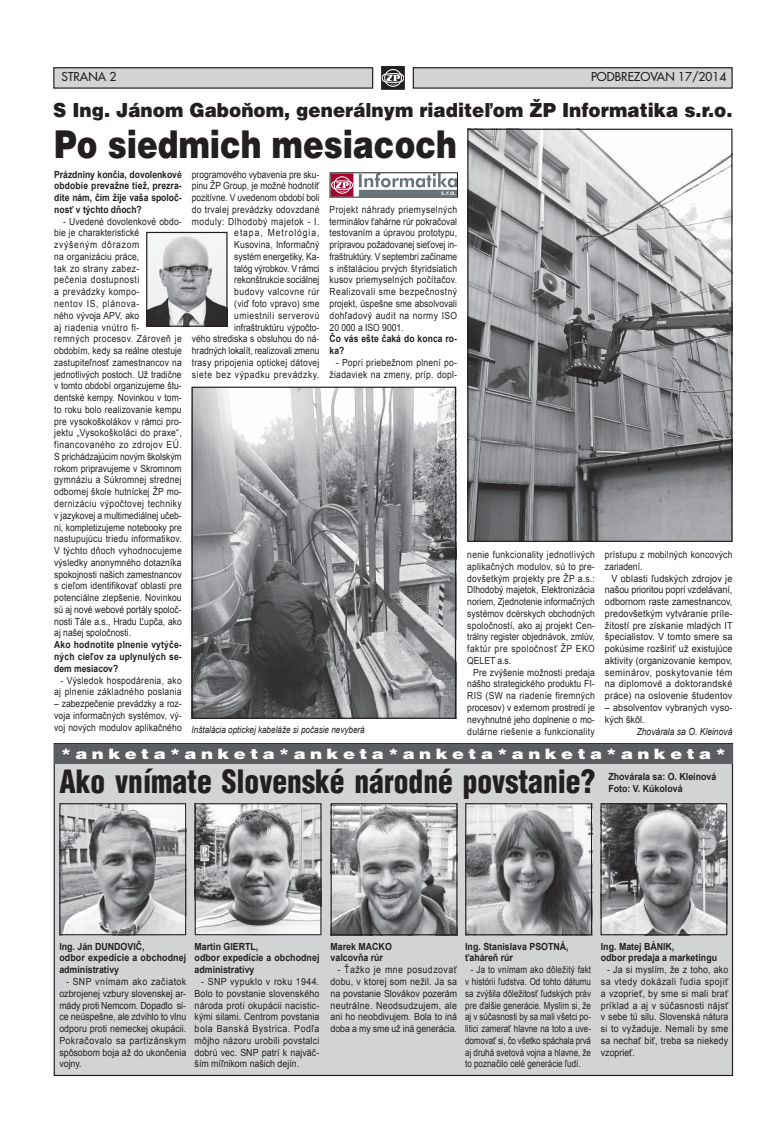
<style>
.page{position:relative;width:780px;height:1134px;background:#fff}
.page>*{position:absolute;margin:0;border:0;box-sizing:border-box;transform-origin:0 0}
.t1{font:900 38.25px "Switzerland";color:#231f20;scale:.81 1}
.t2{font:900 31.38px "Switzerland Cond";color:#231f20;scale:.94 1}
.t3{font:900 19.38px "Switzerland";color:#231f20;scale:.94 1}
.t4{font:900 14.38px "Switzerland";letter-spacing:.25em;color:#fff;scale:1.25 1}
.t5{font:12px "Fujiyama 2";color:#231f20}
.t6{font:9.75px/11.8px "Arial";letter-spacing:.015em;color:#231f20;text-align:justify;scale:.87 1}
.t7{font:9.75px/11.8px "Arial";letter-spacing:.015em;color:#231f20;text-align:justify;scale:.9 1}
.t8{font:9.75px/11.8px "Arial";letter-spacing:.015em;color:#231f20;text-align:justify;scale:.92 1}
.t9{font:9.75px/11.8px "Arial";letter-spacing:.015em;color:#231f20;text-align:justify;scale:.82 1}
.t10{font:700 9.75px/11.8px "Arial";color:#231f20;scale:.9 1}
.t11{font:700 9.75px/11.8px "Arial";color:#231f20;text-align:justify;scale:.87 1}
.t12{font:9.75px/11.8px "Arial";letter-spacing:.04em;color:#231f20;text-align:right;scale:.87 1}
.t13{font:italic 9.75px "Arial";color:#231f20;scale:.87 1}
.t14{font:italic 9.62px "Arial";color:#231f20;scale:.85 1}
</style>
<div class="page">
<div style="left:54px;top:744px;width:678px;height:331px;background:#d1d3d4"></div>
<div style="left:54px;top:68px;width:318px;height:20px;background:#d1d3d4"></div>
<div style="left:53px;top:67px;width:320px;height:22px;border:1px solid #231f20"></div>
<div style="left:413px;top:68px;width:319px;height:20px;background:#d1d3d4"></div>
<div style="left:412px;top:67px;width:320px;height:22px;border:1px solid #231f20"></div>
<svg style="left:381px;top:66px;width:24px;height:24px"></svg>
<div style="left:54px;top:744px;width:678px;height:20px;background:#5c5d60"></div>
<img style="left:61px;top:805px;width:123px;height:128px">
<div style="left:59px;top:803px;width:127px;height:132px;border:1px solid #231f20"></div>
<img style="left:197px;top:805px;width:122px;height:128px">
<div style="left:195px;top:803px;width:126px;height:132px;border:1px solid #231f20"></div>
<img style="left:332px;top:805px;width:123px;height:128px">
<div style="left:330px;top:803px;width:127px;height:132px;border:1px solid #231f20"></div>
<img style="left:467px;top:805px;width:123px;height:128px">
<div style="left:465px;top:803px;width:127px;height:132px;border:1px solid #231f20"></div>
<img style="left:602px;top:805px;width:123px;height:128px">
<div style="left:600px;top:803px;width:127px;height:132px;border:1px solid #231f20"></div>
<img style="left:148px;top:235px;width:77px;height:90px">
<div style="left:146px;top:232px;width:81px;height:95px;border:1px solid #231f20"></div>
<svg style="left:331px;top:174px;width:22px;height:22px"></svg>
<svg style="left:359px;top:174px;width:97px;height:22px"></svg>
<img style="left:469px;top:131px;width:261px;height:409px">
<div style="left:467px;top:129px;width:265px;height:413px;border:1px solid #231f20"></div>
<img style="left:193px;top:389px;width:261px;height:328px">
<div style="left:191px;top:387px;width:265px;height:332px;border:1px solid #231f20"></div>
<p class="t5" style="left:62px;top:70px;width:56px">STRANA 2</p>
<p class="t5" style="left:591px;top:70px;width:137px">PODBREZOVAN 17/2014</p>
<h3 class="t3" style="left:53px;top:101px;width:724px">S Ing. Jánom Gaboňom, generálnym riaditeľom ŽP Informatika s.r.o.</h3>
<h1 class="t1" style="left:54px;top:126px;width:498px">Po siedmich mesiacoch</h1>
<p class="t6" style="left:192px;top:168px;width:148px;text-align:right">programového vybavenia pre sku&shy;pinu ŽP Group, je možné hodnotiť pozitívne. V uvedenom období boli do trvalej prevádzky odovzdané moduly: Dlhodobý majetok - I. etapa, Metrológia,<br>Kusovina, Informačný<br>systém energetiky, Ka-<br>talóg výrobkov. V rámci rekonštrukcie sociálnej<br>budovy valcovne rúr<br>(viď foto vpravo) sme<br>umiestnili serverovú infraštruktúru výpočto-<br>vého strediska s obsluhou do ná&shy;hradných lokalít, realizovali zmenu trasy pripojenia optickej dátovej siete bez výpadku prevádzky.</p>
<p class="t11" style="left:54px;top:168px;width:148px">Prázdniny končia, dovolenkové obdobie prevažne tiež, prezra&shy;díte nám, čím žije vaša spoloč&shy;nosť v týchto dňoch?</p>
<p class="t6" style="left:54px;top:215px;width:148px;text-align:left;text-indent:9px">- Uvedené dovolenkové obdo&shy;bie je charakteristické zvýšeným dôrazom<br>na organizáciu práce,<br>tak zo strany zabez-<br>pečenia dostupnosti<br>a prevádzky kompo-<br>nentov IS, plánova-<br>ného vývoja APV, ako<br>aj riadenia vnútro fi-<br>remných procesov. Zároveň je obdobím, kedy sa reálne otestuje zastupiteľnosť zamestnancov na jednotlivých postoch. Už tradične v tomto období organizujeme štu&shy;dentské kempy. Novinkou v tom&shy;to roku bolo realizovanie kempu pre vysokoškolákov v rámci pro&shy;jektu „Vysokoškoláci do praxe“, financovaného zo zdrojov EÚ.<br>S prichádzajúcim novým školským rokom pripravujeme v Skromnom gymnáziu a Súkromnej strednej odbornej škole hutníckej ŽP mo&shy;dernizáciu výpočtovej techniky v jazykovej a multimediálnej učeb&shy;ni, kompletizujeme notebooky pre nastupujúcu triedu informatikov.<br>V týchto dňoch vyhodnocujeme výsledky anonymného dotazníka spokojnosti našich zamestnancov s cieľom identifikovať oblasti pre potenciálne zlepšenie. Novinkou sú aj nové webové portály spoloč&shy;nosti Tále a.s., Hradu Ľupča, ako aj našej spoločnosti.</p>
<p class="t11" style="left:54px;top:639px;width:148px">Ako hodnotíte plnenie vytýče&shy;ných cieľov za uplynulých se&shy;dem mesiacov?</p>
<p class="t12" style="left:54px;top:674px;width:148px">- Výsledok hospodárenia, ako aj plnenie základného poslania</p>
<p class="t6" style="left:54px;top:698px;width:148px">– zabezpečenie prevádzky a roz&shy;voja informačných systémov, vý&shy;voj nových modulov aplikačného</p>
<p class="t6" style="left:329px;top:204px;width:148px">Projekt náhrady priemyselných terminálov ťahárne rúr pokračoval testovaním a úpravou prototypu, prípravou požadovanej sieťovej in&shy;fraštruktúry. V septembri začíname s inštaláciou prvých štyridsiatich kusov priemyselných počítačov.<br>Realizovali sme bezpečnostný projekt, úspešne sme absolvovali dohľadový audit na normy ISO 20 000 a ISO 9001.</p>
<p class="t11" style="left:329px;top:333px;width:148px">Čo vás ešte čaká do konca ro&shy;ka?</p>
<p class="t6" style="left:329px;top:357px;width:148px;text-align:right">- Popri priebežnom plnení po&shy;žiadaviek na zmeny, príp. dopl-</p>
<p class="t6" style="left:467px;top:549px;width:148px">nenie funkcionality jednotlivých aplikačných modulov, sú to pre&shy;dovšetkým projekty pre ŽP a.s.:<br>Dlhodobý majetok, Elektronizácia noriem, Zjednotenie informačných systémov dcérskych obchodných spoločností, ako aj projekt Cen&shy;trálny register objednávok, zmlúv, faktúr pre spoločnosť ŽP EKO QELET a.s.</p>
<p class="t6" style="left:467px;top:666px;width:148px;text-indent:6px">Pre zvýšenie možnosti predaja nášho strategického produktu FI-RIS (SW na riadenie firemných procesov) v externom prostredí je nevyhnutné jeho doplnenie o mo&shy;dulárne riešenie a funkcionality</p>
<p class="t6" style="left:605px;top:549px;width:148px">prístupu z mobilných koncových zariadení.</p>
<p class="t8" style="left:605px;top:572px;width:140px;text-indent:6px">V oblasti ľudských zdrojov je našou prioritou popri vzdelávaní, odbornom raste zamestnancov, predovšetkým vytváranie príle&shy;žitostí pre získanie mladých IT špecialistov. V tomto smere sa pokúsime rozšíriť už existujúce aktivity (organizovanie kempov, seminárov, poskytovanie tém na diplomové a doktorandské práce) na oslovenie študentov</p>
<p class="t8" style="left:605px;top:702px;width:140px">– absolventov vybraných vyso&shy;kých škôl.</p>
<p class="t14" style="left:191px;top:724px;width:205px">Inštalácia optickej kabeláže si počasie nevyberá</p>
<p class="t13" style="left:636px;top:726px;width:112px">Zhovárala sa O. Kleinová</p>
<h3 class="t4" style="left:61px;top:747px;width:533px">*anketa*anketa*anketa*anketa*anketa*anketa*</h3>
<h2 class="t2" style="left:59px;top:767px;width:572px">Ako vnímate Slovenské národné povstanie?</h2>
<p class="t10" style="left:608px;top:771px;width:121px">Zhovárala sa: O. Kleinová</p>
<p class="t10" style="left:608px;top:782px;width:84px">Foto: V. Kúkolová</p>
<p class="t10" style="left:59px;top:940px;width:142px">Ing. Ján DUNDOVIČ,<br>odbor expedície a obchodnej administratívy</p>
<p class="t7" style="left:59px;top:976px;width:142px;text-indent:7px">- SNP vnímam ako začiatok ozbrojenej vzbury slovenskej ar&shy;mády proti Nemcom. Dopadlo sí&shy;ce neúspešne, ale zdvihlo to vlnu odporu proti nemeckej okupácii.<br>Pokračovalo sa partizánskym spôsobom boja až do ukončenia vojny.</p>
<p class="t10" style="left:195px;top:940px;width:140px">Martin GIERTL,<br>odbor expedície a obchodnej administratívy</p>
<p class="t7" style="left:195px;top:976px;width:140px;text-indent:7px">- SNP vypuklo v roku 1944.<br>Bolo to povstanie slovenského národa proti okupácii nacistic&shy;kými silami. Centrom povstania bola Banská Bystrica. Podľa môjho názoru urobili povstalci dobrú vec. SNP patrí k najväč&shy;ším míľnikom našich dejín.</p>
<p class="t10" style="left:330px;top:940px;width:70px">Marek MACKO valcovňa rúr</p>
<p class="t7" style="left:330px;top:964px;width:142px;text-indent:7px">- Ťažko je mne posudzovať dobu, v ktorej som nežil. Ja sa na povstanie Slovákov pozerám neutrálne. Neodsudzujem, ale ani ho neobdivujem. Bola to iná doba a my sme už iná generácia.</p>
<p class="t10" style="left:465px;top:940px;width:116px">Ing. Stanislava PSOTNÁ, ťaháreň rúr</p>
<p class="t9" style="left:465px;top:964px;width:155px;text-indent:6px">- Ja to vnímam ako dôležitý fakt v histórii ľudstva. Od tohto dátumu sa zvýšila dôležitosť ľudských práv pre ďalšie generácie. Myslím si, že aj v súčasnosti by sa mali všetci po&shy;litici zamerať hlavne na toto a uve&shy;domovať si, čo všetko spáchala prvá aj druhá svetová vojna a hlavne, že to poznačilo celé generácie ľudí.</p>
<p class="t10" style="left:600px;top:940px;width:131px">Ing. Matej BÁNIK,<br>odbor predaja a marketingu</p>
<p class="t7" style="left:600px;top:964px;width:143px;text-indent:6px">- Ja si myslím, že z toho, ako sa vtedy dokázali ľudia spojiť a vzoprieť, by sme si mali brať príklad a aj v súčasnosti nájsť v sebe tú silu. Slovenská nátura si to vyžaduje. Nemali by sme sa nechať biť, treba sa niekedy vzoprieť.</p>
</div>
